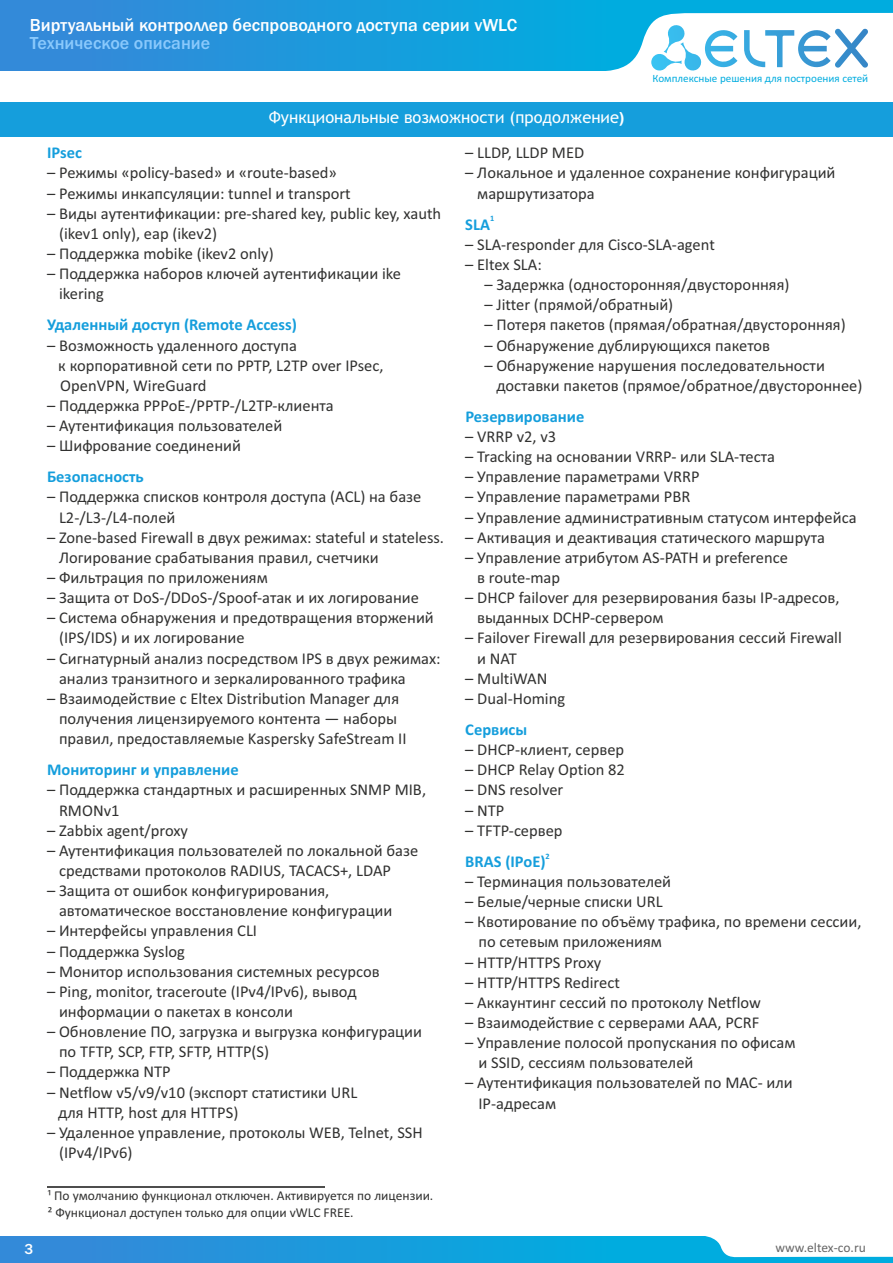
<style>
.page{position:relative;width:893px;height:1263px;background:#fff}
.page>*{position:absolute;margin:0;border:0;box-sizing:border-box;transform-origin:0 0}
.t1{font:500 18px "Franklin Gothic";color:#fff}
.t2{font:500 18px "Franklin Gothic";color:#8ac9fc}
.t3{font:16.5px/20.1px "Calibri";color:#313130}
.t4{font:700 16.5px "Calibri";color:#159edc}
.t5{font:16.5px "Trebuchet MS";color:#fff}
.t6{font:500 15px "Franklin Gothic";color:#fff}
.t7{font:13.5px/16.5px "Calibri";color:#313130}
.t8{font:13.5px "Calibri";color:#666}
.t9{font:11.1px "Calibri";color:#00acdf}
.t10{font:700 8.25px "Calibri";color:#159edc}
</style>
<div class="page">
<div style="left:0;top:0;width:893px;height:71px;background:linear-gradient(to right,#3489d9,#00b4e0)"></div>
<svg style="left:589px;top:13px;width:304px;height:58px"></svg>
<div style="left:0;top:1236px;width:893px;height:27px;background:linear-gradient(to right,#3489d9,#00b4e0)"></div>
<svg style="left:703px;top:1236px;width:190px;height:21px"></svg>
<div style="left:0;top:103px;width:893px;height:34px;background:#159edc"></div>
<hr style="left:48px;top:1187px;width:277px;height:1px;background:#4e4e4d">
<p class="t1" style="left:30px;top:19px;width:489px">Виртуальный контроллер беспроводного доступа серии vWLC</p>
<p class="t2" style="left:30px;top:36px;width:182px">Техническое описание</p>
<p class="t1" style="left:263px;top:108px;width:370px">Функциональные возможности (продолжение)<sub>)</sub></p>
<p class="t5" style="left:269px;top:111px;width:352px">Функциональные возможности (продолжение</p>
<p class="t9" style="left:652px;top:73px;width:217px">Комплексные решения для построения сетей</p>
<p class="t4" style="left:47px;top:146px;width:36px">IPsec</p>
<p class="t3" style="left:47px;top:164px;width:291px">– Режимы «policy-based» и «route-based»</p>
<p class="t3" style="left:47px;top:184px;width:305px">– Режимы инкапсуляции: tunnel и transport</p>
<p class="t3" style="left:59px;top:204px;width:384px;text-indent:-12px">– Виды аутентификации: pre-shared key, public key, xauth (ikev1 only), eap (ikev2)</p>
<p class="t3" style="left:47px;top:245px;width:228px">– Поддержка mobike (ikev2 only)</p>
<p class="t3" style="left:59px;top:265px;width:344px;text-indent:-12px">– Поддержка наборов ключей аутентификации ike ikering</p>
<p class="t4" style="left:47px;top:318px;width:251px">Удаленный доступ (Remote Access)</p>
<p class="t3" style="left:58px;top:336px;width:327px;text-indent:-11px">– Возможность удаленного доступа<br>к корпоративной сети по PPTP, L2TP over IPsec,<br>OpenVPN, WireGuard</p>
<p class="t3" style="left:47px;top:397px;width:288px">– Поддержка PPPoE-/PPTP-/L2TP-клиента</p>
<p class="t3" style="left:47px;top:417px;width:237px">– Аутентификация пользователей</p>
<p class="t3" style="left:47px;top:437px;width:195px">– Шифрование соединений</p>
<p class="t4" style="left:47px;top:470px;width:98px">Безопасность</p>
<p class="t3" style="left:59px;top:488px;width:364px;text-indent:-12px">– Поддержка списков контроля доступа (ACL) на базе<br>L2-/L3-/L4-полей</p>
<p class="t3" style="left:59px;top:529px;width:387px;text-indent:-12px">– Zone-based Firewall в двух режимах: stateful и stateless.<br>Логирование срабатывания правил, счетчики</p>
<p class="t3" style="left:47px;top:569px;width:222px">– Фильтрация по приложениям</p>
<p class="t3" style="left:47px;top:589px;width:373px">– Защита от DoS-/DDoS-/Spoof-атак и их логирование</p>
<p class="t3" style="left:59px;top:609px;width:376px;text-indent:-12px">– Система обнаружения и предотвращения вторжений (IPS/IDS) и их логирование</p>
<p class="t3" style="left:59px;top:649px;width:383px;text-indent:-12px">– Сигнатурный анализ посредством IPS в двух режимах: анализ транзитного и зеркалированного трафика</p>
<p class="t3" style="left:59px;top:690px;width:349px;text-indent:-12px">– Взаимодействие с Eltex Distribution Manager для получения лицензируемого контента — наборы правил, предоставляемые Kaspersky SafeStream II</p>
<p class="t4" style="left:47px;top:763px;width:193px">Мониторинг и управление</p>
<p class="t3" style="left:59px;top:781px;width:369px;text-indent:-12px">– Поддержка стандартных и расширенных SNMP MIB,<br>RMONv1</p>
<p class="t3" style="left:47px;top:821px;width:143px">– Zabbix agent/proxy</p>
<p class="t3" style="left:59px;top:842px;width:361px;text-indent:-12px">– Аутентификация пользователей по локальной базе средствами протоколов RADIUS, TACACS+, LDAP</p>
<p class="t3" style="left:59px;top:882px;width:335px;text-indent:-12px">– Защита от ошибок конфигурирования, автоматическое восстановление конфигурации</p>
<p class="t3" style="left:47px;top:922px;width:211px">– Интерфейсы управления CLI</p>
<p class="t3" style="left:47px;top:942px;width:139px">– Поддержка Syslog</p>
<p class="t3" style="left:47px;top:962px;width:334px">– Монитор использования системных ресурсов</p>
<p class="t3" style="left:59px;top:983px;width:299px;text-indent:-12px">– Ping, monitor, traceroute (IPv4/IPv6), вывод информации о пакетах в консоли</p>
<p class="t3" style="left:59px;top:1023px;width:365px;text-indent:-12px">– Обновление ПО, загрузка и выгрузка конфигурации по TFTP, SCP, FTP, SFTP, HTTP(S)</p>
<p class="t3" style="left:47px;top:1063px;width:125px">– Поддержка NTP</p>
<p class="t3" style="left:58px;top:1083px;width:301px;text-indent:-11px">– Netflow v5/v9/v10 (экспорт статистики URL для HTTP, host для HTTPS)</p>
<p class="t3" style="left:59px;top:1124px;width:365px;text-indent:-12px">– Удаленное управление, протоколы WEB, Telnet, SSH (IPv4/IPv6)</p>
<p class="t7" style="left:48px;top:1188px;width:387px">¹ По умолчанию функционал отключен. Активируется по лицензии.<br>² Функционал доступен только для опции vWLC FREE.</p>
<p class="t3" style="left:465px;top:144px;width:120px">– LLDP, LLDP MED</p>
<p class="t3" style="left:477px;top:164px;width:360px;text-indent:-12px">– Локальное и удаленное сохранение конфигураций маршрутизатора</p>
<p class="t10" style="left:490px;top:215px;width:6px">1</p>
<p class="t4" style="left:465px;top:217px;width:26px">SLA</p>
<p class="t3" style="left:465px;top:236px;width:251px">– SLA-responder для Cisco-SLA-agent</p>
<p class="t3" style="left:465px;top:256px;width:78px">– Eltex SLA:</p>
<p class="t3" style="left:484px;top:276px;width:307px">– Задержка (односторонняя/двусторонняя)</p>
<p class="t3" style="left:484px;top:296px;width:190px">– Jitter (прямой/обратный)</p>
<p class="t3" style="left:484px;top:316px;width:363px">– Потеря пакетов (прямая/обратная/двусторонняя)</p>
<p class="t3" style="left:484px;top:336px;width:287px">– Обнаружение дублирующихся пакетов</p>
<p class="t3" style="left:496px;top:356px;width:368px;text-indent:-12px">– Обнаружение нарушения последовательности доставки пакетов (прямое/обратноe/двустороннее)</p>
<p class="t4" style="left:465px;top:409px;width:121px">Резервирование</p>
<p class="t3" style="left:465px;top:428px;width:92px">– VRRP v2, v3</p>
<p class="t3" style="left:465px;top:448px;width:311px">– Tracking на основании VRRP- или SLA-теста</p>
<p class="t3" style="left:465px;top:468px;width:236px">– Управление параметрами VRRP</p>
<p class="t3" style="left:465px;top:488px;width:227px">– Управление параметрами PBR</p>
<p class="t3" style="left:465px;top:508px;width:393px">– Управление административным статусом интерфейса</p>
<p class="t3" style="left:465px;top:529px;width:361px">– Активация и деактивация статического маршрута</p>
<p class="t3" style="left:477px;top:549px;width:312px;text-indent:-12px">– Управление атрибутом AS-PATH и preference в route-map</p>
<p class="t3" style="left:477px;top:589px;width:364px;text-indent:-12px">– DHCP failover для резервирования базы IP-адресов, выданных DCHP-сервером</p>
<p class="t3" style="left:477px;top:629px;width:366px;text-indent:-12px">– Failover Firewall для резервирования сессий Firewall и NAT</p>
<p class="t3" style="left:465px;top:670px;width:84px">– MultiWAN</p>
<p class="t3" style="left:465px;top:690px;width:101px">– Dual-Homing</p>
<p class="t4" style="left:465px;top:723px;width:63px">Сервисы</p>
<p class="t3" style="left:465px;top:741px;width:160px">– DHCP-клиент, сервер</p>
<p class="t3" style="left:465px;top:761px;width:161px">– DHCP Relay Option 82</p>
<p class="t3" style="left:465px;top:781px;width:100px">– DNS resolver</p>
<p class="t3" style="left:465px;top:801px;width:41px">– NTP</p>
<p class="t3" style="left:465px;top:821px;width:99px">– TFTP-сервер</p>
<p class="t10" style="left:546px;top:852px;width:6px">2</p>
<p class="t4" style="left:465px;top:854px;width:82px">BRAS (IPoE)</p>
<p class="t3" style="left:465px;top:873px;width:207px">– Терминация пользователей</p>
<p class="t3" style="left:465px;top:893px;width:199px">– Белые/черные списки URL</p>
<p class="t3" style="left:478px;top:913px;width:384px;text-indent:-13px">– Квотирование по объёму трафика, по времени сессии, по сетевым приложениям</p>
<p class="t3" style="left:465px;top:953px;width:137px">– HTTP/HTTPS Proxy</p>
<p class="t3" style="left:465px;top:973px;width:156px">– HTTP/HTTPS Redirect</p>
<p class="t3" style="left:465px;top:994px;width:297px">– Аккаунтинг сессий по протоколу Netflow</p>
<p class="t3" style="left:465px;top:1014px;width:295px">– Взаимодействие с серверами ААА, PCRF</p>
<p class="t3" style="left:478px;top:1034px;width:319px;text-indent:-13px">– Управление полосой пропускания по офисам и SSID, сессиям пользователей</p>
<p class="t3" style="left:478px;top:1074px;width:316px;text-indent:-13px">– Аутентификация пользователей по MAC- или<br>IP-адресам</p>
<p class="t6" style="left:25px;top:1243px;width:10px">3</p>
<p class="t8" style="left:776px;top:1242px;width:92px">www.eltex-co.ru</p>
</div>
